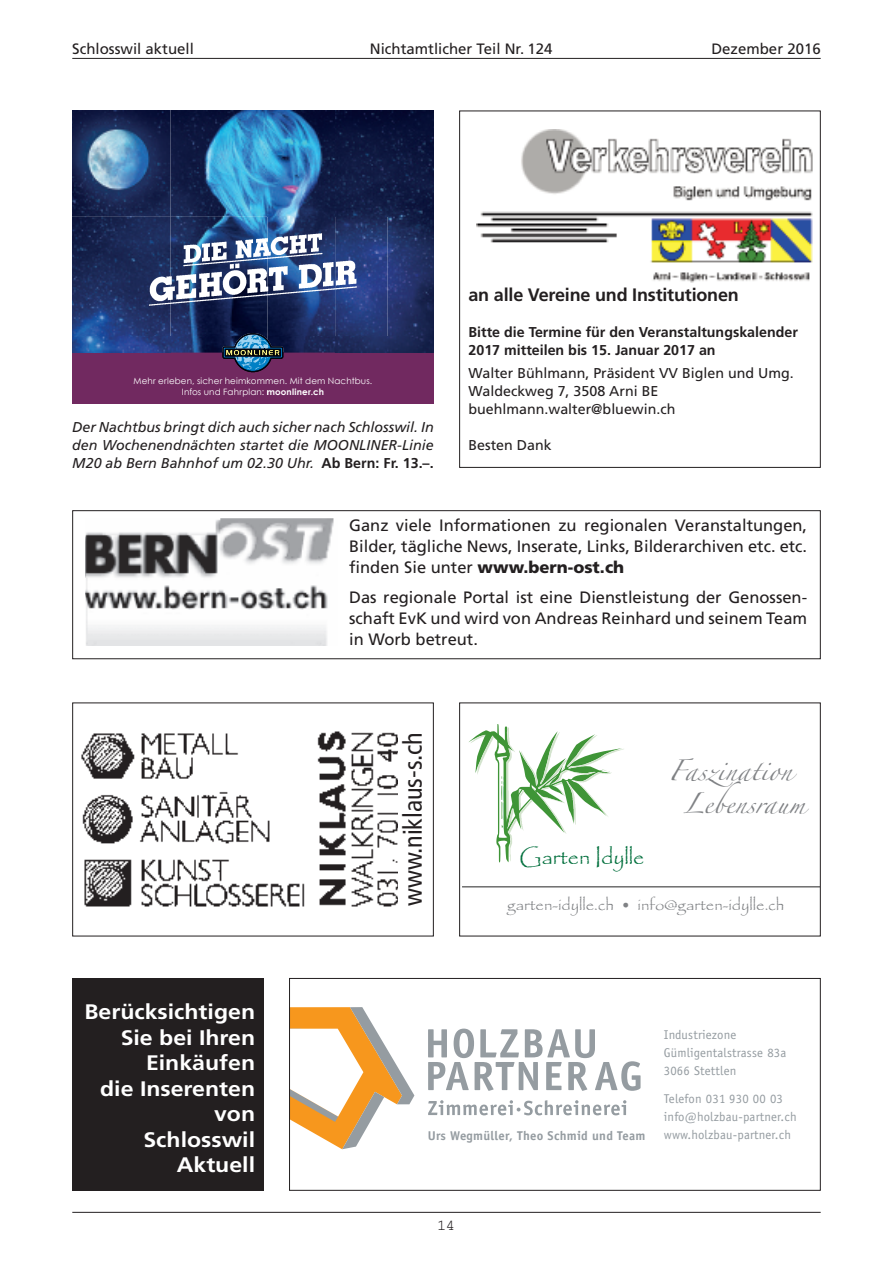
<style>
.page{position:relative;width:893px;height:1263px;background:#fff}
.page>*{position:absolute;margin:0;border:0;box-sizing:border-box;transform-origin:0 0}
.t1{font:condensed 26.1px "Frutiger";color:#231f20}
.t2{font:21.9px "Papyrus";color:#006f3c}
.t3{font:700 21px/25.5px "Frutiger";color:#fff;text-align:right;scale:1.1 1}
.t4{font:18.75px/32.7px "Zapfino";color:#808285}
.t5{font:700 18px "Frutiger";letter-spacing:-.01em;color:#231f20}
.t6{font:16.5px/21px "Frutiger";color:#231f20;text-align:justify}
.t7{font:16.5px "Papyrus";color:#808285}
.t8{font:15px "Frutiger";color:#231f20}
.t9{font:15px "Courier";color:#231f20}
.t10{font:italic 14.25px/18px "Frutiger";color:#231f20;text-align:justify}
.t11{font:14.25px/18px "Frutiger";color:#231f20}
.t12{font:700 14.25px/18px "Frutiger";color:#231f20}
.t13{font:12.75px/18px "Officina Sans";letter-spacing:.015em;color:#959ca1}
.t14{font:700 12.75px "Officina Sans";letter-spacing:.02em;color:#959ca1}
.t15{font:8.7px/10.8px "Century Gothic";letter-spacing:.015em;color:#fff;text-align:center}
.s1{font-weight:700}
.s2{font-weight:700;font-style:normal}
.s3{font-weight:900}
</style>
<div class="page">
<hr style="left:72px;top:58px;width:749px;height:1px;background:#231f20">
<hr style="left:72px;top:1212px;width:749px;height:1px;background:#231f20">
<svg style="left:428px;top:1100px;width:198px;height:15px"></svg>
<svg style="left:428px;top:1028px;width:213px;height:63px"></svg>
<svg style="left:291px;top:1007px;width:123px;height:142px"></svg>
<div style="left:289px;top:978px;width:532px;height:213px;border:1px solid #231f20"></div>
<div style="left:72px;top:978px;width:192px;height:213px;background:#231f20"></div>
<div style="left:459px;top:111px;width:362px;height:357px;border:1px solid #231f20"></div>
<img style="left:476px;top:130px;width:336px;height:153px">
<svg style="left:81px;top:731px;width:317px;height:176px"></svg>
<div style="left:72px;top:702px;width:362px;height:234px;border:1px solid #231f20"></div>
<hr style="left:462px;top:886px;width:358px;height:1px;background:#666">
<svg style="left:469px;top:724px;width:155px;height:139px"></svg>
<div style="left:459px;top:702px;width:362px;height:234px;border:1px solid #231f20"></div>
<svg style="left:72px;top:216px;width:315px;height:77px;background:#203465"></svg>
<svg style="left:149px;top:233px;width:208px;height:65px"></svg>
<div style="left:72px;top:353px;width:362px;height:51px;background:#712960"></div>
<svg style="left:459px;top:111px;width:5px;height:7px"></svg>
<svg style="left:459px;top:407px;width:2px;height:7px"></svg>
<img style="left:72px;top:111px;width:315px;height:105px">
<img style="left:387px;top:111px;width:47px;height:242px">
<img style="left:72px;top:293px;width:99px;height:60px">
<img style="left:171px;top:298px;width:96px;height:55px">
<img style="left:267px;top:287px;width:68px;height:66px">
<img style="left:335px;top:273px;width:52px;height:80px">
<svg style="left:222px;top:333px;width:61px;height:39px"></svg>
<div style="left:72px;top:510px;width:749px;height:149px;border:1px solid #231f20"></div>
<svg style="left:86px;top:645px;width:241px;height:1px"></svg>
<img style="left:85px;top:519px;width:249px;height:126px">
<p class="t8" style="left:72px;top:43px;width:123px">Schlosswil aktuell</p>
<p class="t8" style="left:370px;top:43px;width:184px">Nichtamtlicher Teil Nr. 124</p>
<p class="t8" style="left:711px;top:43px;width:111px">Dezember 2016</p>
<p class="t15" style="left:133px;top:375px;width:240px">Mehr erleben, sicher heimkommen. Mit dem Nachtbus.<br>Infos und Fahrplan: <span class="s1">moonliner.ch</span></p>
<p class="t10" style="left:72px;top:419px;width:363px">Der Nachtbus bringt dich auch sicher nach Schlosswil. In den Wochenendnächten startet die MOONLINER-Linie M20 ab Bern Bahnhof um 02.30 Uhr. <span class="s2">Ab Bern: Fr. 13.–.</span></p>
<p class="t5" style="left:468px;top:287px;width:272px">an alle Vereine und Institutionen</p>
<p class="t12" style="left:468px;top:324px;width:331px">Bitte die Termine für den Veranstaltungskalender<br>2017 mitteilen bis 15. Januar 2017 an</p>
<p class="t11" style="left:468px;top:365px;width:327px">Walter Bühlmann, Präsident VV Biglen und Umg.<br>Waldeckweg 7, 3508 Arni BE buehlmann.walter@bluewin.ch</p>
<p class="t11" style="left:468px;top:437px;width:85px">Besten Dank</p>
<p class="t6" style="left:349px;top:516px;width:459px">Ganz viele Informationen zu regionalen Veranstaltungen, Bilder, tägliche News, Inserate, Links, Bilderarchiven etc. etc. finden Sie unter <span class="s3">www.bern-ost.ch</span></p>
<p class="t6" style="left:349px;top:588px;width:459px">Das regionale Portal ist eine Dienstleistung der Genossen&shy;schaft EvK und wird von Andreas Reinhard und seinem Team in Worb betreut.</p>
<p class="t3" style="left:84px;top:1001px;width:157px">Berücksichtigen<br>Sie bei Ihren<br>Einkäufen<br>die Inserenten von<br>Schlosswil<br>Aktuell</p>
<h1 class="t1" style="left:402px;top:906px;width:175px;rotate:-90deg">www.niklaus-s.ch</h1>
<p class="t4" style="left:668px;top:757px;width:126px">F s in tion</p>
<p class="t4" style="left:713px;top:757px;width:39px;text-indent:-29px">a za b</p>
<p class="t4" style="left:683px;top:790px;width:124px">Le ensraum</p>
<h2 class="t2" style="left:519px;top:843px;width:127px">Garten Idylle</h2>
<p class="t7" style="left:507px;top:895px;width:279px">garten-idylle.ch • info@garten-idylle.ch</p>
<p class="t14" style="left:428px;top:1130px;width:219px">Urs Wegmüller, Theo Schmid und Team</p>
<p class="t13" style="left:664px;top:1027px;width:124px">Industriezone<br>Gümligentalstrasse 83a<br>3066 Stettlen</p>
<p class="t13" style="left:664px;top:1091px;width:134px">Telefon 031 930 00 03 info@holzbau-partner.ch www.holzbau-partner.ch</p>
<p class="t9" style="left:437px;top:1220px;width:19px">14</p>
</div>
